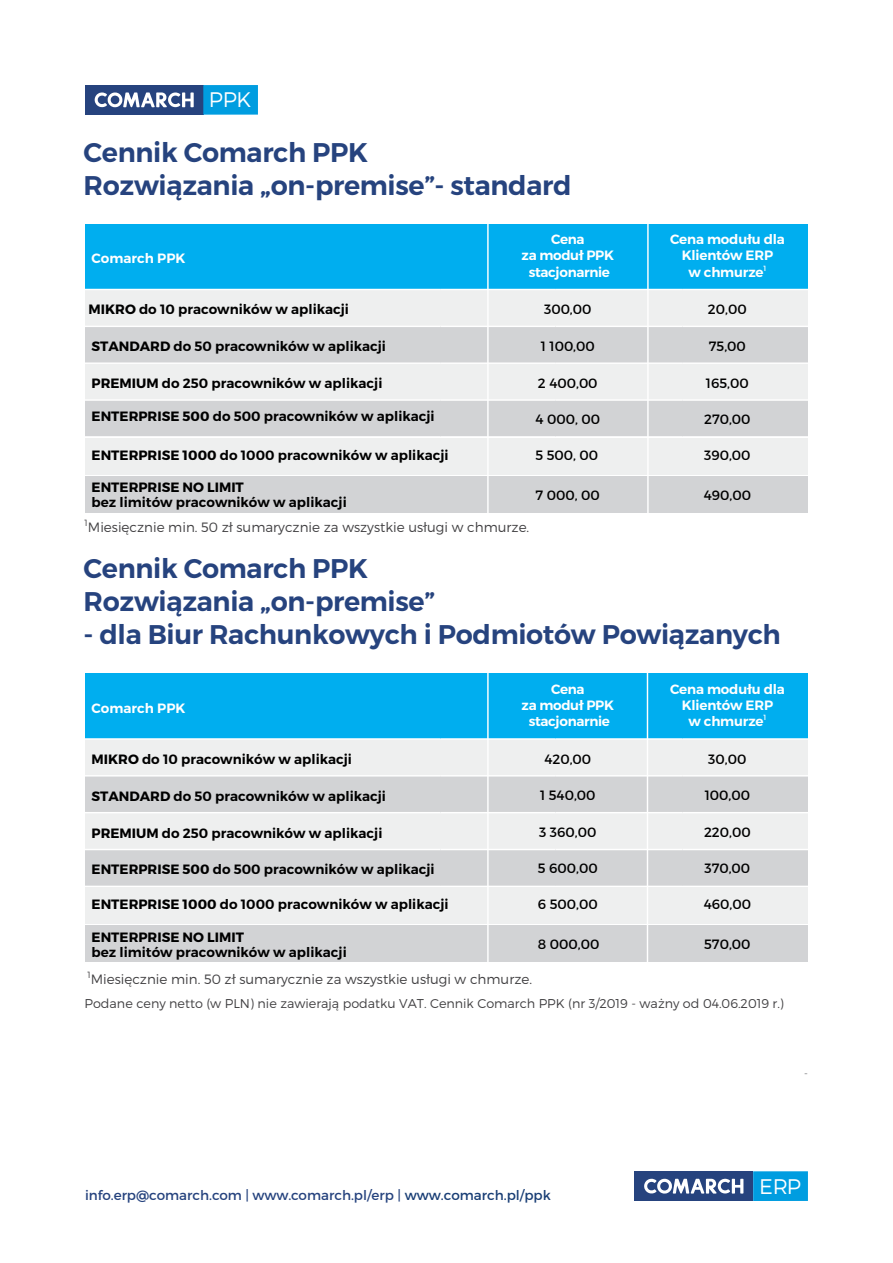
<style>
.page{position:relative;width:893px;height:1263px;background:#fff}
.page>*{position:absolute;margin:0;border:0;box-sizing:border-box;transform-origin:0 0}
.t1{font:600 27px/33px "Montserrat";letter-spacing:-.01em;color:#26437e}
.t2{font:300 21.15px "Montserrat";color:#fff}
.t3{font:300 21px "Montserrat";color:#fff}
.t4{font:600 13.5px "Montserrat";color:#000}
.t5{font:13.5px "Montserrat";color:#000}
.t6{font:600 13.5px/16.2px "Montserrat";letter-spacing:-.01em;color:#fff;text-align:center}
.t7{font:300 13.5px "Montserrat";color:#414042}
.t8{font:13.5px "Montserrat";color:#26437e}
.t9{font:700 13.5px "Montserrat";color:#000}
.t10{font:300 12.75px "Montserrat";color:#414042}
.t11{font:300 10.5px "Montserrat";color:#6d6e71}
.s1{font-weight:700}
.s2{color:#193e75}
</style>
<div class="page">
<div style="left:85px;top:85px;width:118px;height:30px;background:#26437e"></div>
<div style="left:203px;top:85px;width:55px;height:30px;background:#009de0"></div>
<svg style="left:95px;top:92px;width:99px;height:15px"></svg>
<div style="left:554px;top:224px;width:254px;height:65px;background:#00aeef"></div>
<div style="left:440px;top:224px;width:115px;height:65px;background:#00aeef"></div>
<div style="left:85px;top:224px;width:355px;height:65px;background:#00aeef"></div>
<div style="left:85px;top:363px;width:723px;height:37px;background:#eeefef"></div>
<div style="left:85px;top:289px;width:723px;height:37px;background:#eeefef"></div>
<div style="left:85px;top:400px;width:723px;height:37px;background:#d2d3d5"></div>
<div style="left:85px;top:326px;width:723px;height:37px;background:#d2d3d5"></div>
<hr style="left:84px;top:289px;width:357px;height:1px;background:#fff">
<hr style="left:84px;top:326px;width:357px;height:1px;background:#fff">
<hr style="left:441px;top:326px;width:114px;height:1px;background:#fff">
<hr style="left:555px;top:326px;width:127px;height:1px;background:#fff">
<hr style="left:682px;top:326px;width:128px;height:1px;background:#fff">
<hr style="left:84px;top:362px;width:357px;height:2px;background:#fff">
<hr style="left:441px;top:362px;width:114px;height:2px;background:#fff">
<hr style="left:555px;top:362px;width:127px;height:2px;background:#fff">
<hr style="left:682px;top:362px;width:128px;height:2px;background:#fff">
<hr style="left:84px;top:399px;width:357px;height:2px;background:#fff">
<hr style="left:441px;top:399px;width:114px;height:2px;background:#fff">
<hr style="left:555px;top:399px;width:127px;height:2px;background:#fff">
<hr style="left:682px;top:399px;width:128px;height:2px;background:#fff">
<hr style="left:84px;top:436px;width:357px;height:2px;background:#fff">
<hr style="left:441px;top:436px;width:114px;height:2px;background:#fff">
<hr style="left:555px;top:436px;width:127px;height:2px;background:#fff">
<hr style="left:682px;top:436px;width:128px;height:2px;background:#fff">
<hr style="left:441px;top:289px;width:114px;height:1px;background:#fff">
<hr style="left:555px;top:289px;width:127px;height:1px;background:#fff">
<hr style="left:682px;top:289px;width:128px;height:1px;background:#fff">
<div style="left:85px;top:476px;width:723px;height:37px;background:#d2d3d5"></div>
<div style="left:85px;top:438px;width:723px;height:36px;background:#eeefef"></div>
<hr style="left:487px;top:222px;width:2px;height:292px;background:#fff">
<hr style="left:647px;top:222px;width:2px;height:292px;background:#fff">
<div style="left:554px;top:673px;width:254px;height:66px;background:#00aeef"></div>
<div style="left:440px;top:673px;width:115px;height:66px;background:#00aeef"></div>
<div style="left:85px;top:673px;width:355px;height:66px;background:#00aeef"></div>
<div style="left:85px;top:813px;width:723px;height:36px;background:#eeefef"></div>
<div style="left:85px;top:739px;width:723px;height:37px;background:#eeefef"></div>
<div style="left:85px;top:849px;width:723px;height:37px;background:#d2d3d5"></div>
<div style="left:85px;top:776px;width:723px;height:37px;background:#d2d3d5"></div>
<hr style="left:84px;top:738px;width:357px;height:2px;background:#fff">
<hr style="left:84px;top:775px;width:357px;height:1px;background:#fff">
<hr style="left:441px;top:775px;width:114px;height:1px;background:#fff">
<hr style="left:555px;top:775px;width:127px;height:1px;background:#fff">
<hr style="left:682px;top:775px;width:128px;height:1px;background:#fff">
<hr style="left:84px;top:812px;width:357px;height:1px;background:#fff">
<hr style="left:441px;top:812px;width:114px;height:1px;background:#fff">
<hr style="left:555px;top:812px;width:127px;height:1px;background:#fff">
<hr style="left:682px;top:812px;width:128px;height:1px;background:#fff">
<hr style="left:84px;top:849px;width:357px;height:1px;background:#fff">
<hr style="left:441px;top:849px;width:114px;height:1px;background:#fff">
<hr style="left:555px;top:849px;width:127px;height:1px;background:#fff">
<hr style="left:682px;top:849px;width:128px;height:1px;background:#fff">
<hr style="left:441px;top:738px;width:114px;height:2px;background:#fff">
<hr style="left:555px;top:738px;width:127px;height:2px;background:#fff">
<hr style="left:682px;top:738px;width:128px;height:2px;background:#fff">
<div style="left:85px;top:925px;width:723px;height:37px;background:#d2d3d5"></div>
<div style="left:85px;top:887px;width:723px;height:37px;background:#eeefef"></div>
<hr style="left:487px;top:671px;width:2px;height:292px;background:#fff">
<hr style="left:647px;top:671px;width:1px;height:292px;background:#fff">
<div style="left:634px;top:1171px;width:119px;height:30px;background:#26437e"></div>
<div style="left:753px;top:1171px;width:55px;height:30px;background:#009de0"></div>
<svg style="left:644px;top:1179px;width:99px;height:15px"></svg>
<h3 class="t3" style="left:209px;top:87px;width:44px">PPK</h3>
<h1 class="t1" style="left:84px;top:136px;width:489px">Cennik Comarch PPK<br>Rozwiązania „on-premise”- standard</h1>
<p class="t6" style="left:92px;top:250px;width:95px">Comarch PPK</p>
<p class="t4" style="left:89px;top:301px;width:262px"><span class="s1">MIKRO</span> do 10 pracowników w aplikacji</p>
<p class="t4" style="left:92px;top:338px;width:296px"><span class="s1">STANDARD</span> do 50 pracowników w aplikacji</p>
<p class="t4" style="left:92px;top:375px;width:292px"><span class="s1">PREMIUM</span> do 250 pracowników w aplikacji</p>
<p class="t4" style="left:92px;top:408px;width:345px"><span class="s1">ENTERPRISE 500</span> do 500 pracowników w aplikacji</p>
<p class="t4" style="left:92px;top:447px;width:359px"><span class="s1">ENTERPRISE 1000</span> do 1000 pracowników w aplikacji</p>
<p class="t9" style="left:92px;top:478px;width:154px">ENTERPRISE NO LIMIT</p>
<p class="t4" style="left:92px;top:493px;width:257px">bez limitów pracowników w aplikacji</p>
<p class="t6" style="left:522px;top:231px;width:94px">Cena<br>za moduł PPK stacjonarnie</p>
<p class="t6" style="left:670px;top:231px;width:116px">Cena modułu dla<br>Klientów ERP<br>w chmurze<sup>1</sup></p>
<p class="t5" style="left:544px;top:301px;width:49px">300,00</p>
<p class="t5" style="left:708px;top:301px;width:40px">20,00</p>
<p class="t5" style="left:709px;top:338px;width:39px">75,00</p>
<p class="t5" style="left:706px;top:375px;width:44px">165,00</p>
<p class="t5" style="left:704px;top:411px;width:48px">270,00</p>
<p class="t5" style="left:541px;top:338px;width:56px">1 100,00</p>
<p class="t5" style="left:538px;top:375px;width:61px">2 400,00</p>
<p class="t5" style="left:535px;top:411px;width:66px">4 000, 00</p>
<p class="t5" style="left:535px;top:447px;width:64px">5 500, 00</p>
<p class="t5" style="left:704px;top:447px;width:48px">390,00</p>
<p class="t5" style="left:535px;top:487px;width:66px">7 000, 00</p>
<p class="t5" style="left:704px;top:487px;width:49px">490,00</p>
<p class="t7" style="left:85px;top:519px;width:446px"><sup>1</sup>Miesięcznie min. 50 zł sumarycznie za wszystkie usługi w chmurze.</p>
<h1 class="t1" style="left:84px;top:552px;width:353px">Cennik Comarch PPK<br>Rozwiązania „on-premise”</h1>
<h1 class="t1" style="left:84px;top:618px;width:699px">- dla Biur Rachunkowych i Podmiotów Powiązanych</h1>
<p class="t6" style="left:92px;top:700px;width:95px">Comarch PPK</p>
<p class="t4" style="left:92px;top:751px;width:262px"><span class="s1">MIKRO</span> do 10 pracowników w aplikacji</p>
<p class="t4" style="left:92px;top:788px;width:296px"><span class="s1">STANDARD</span> do 50 pracowników w aplikacji</p>
<p class="t4" style="left:92px;top:824px;width:292px"><span class="s1">PREMIUM</span> do 250 pracowników w aplikacji</p>
<p class="t4" style="left:92px;top:861px;width:345px"><span class="s1">ENTERPRISE 500</span> do 500 pracowników w aplikacji</p>
<p class="t4" style="left:92px;top:896px;width:359px"><span class="s1">ENTERPRISE 1000</span> do 1000 pracowników w aplikacji</p>
<p class="t9" style="left:92px;top:928px;width:154px">ENTERPRISE NO LIMIT</p>
<p class="t4" style="left:92px;top:943px;width:257px">bez limitów pracowników w aplikacji</p>
<p class="t6" style="left:670px;top:681px;width:116px">Cena modułu dla<br>Klientów ERP<br>w chmurze<sup>1</sup></p>
<p class="t6" style="left:522px;top:681px;width:94px">Cena<br>za moduł PPK stacjonarnie</p>
<p class="t5" style="left:544px;top:750px;width:48px">420,00</p>
<p class="t5" style="left:708px;top:750px;width:40px">30,00</p>
<p class="t5" style="left:705px;top:787px;width:47px">100,00</p>
<p class="t5" style="left:704px;top:824px;width:48px">220,00</p>
<p class="t5" style="left:704px;top:860px;width:47px">370,00</p>
<p class="t5" style="left:540px;top:787px;width:57px">1 540,00</p>
<p class="t5" style="left:539px;top:824px;width:59px">3 360,00</p>
<p class="t5" style="left:538px;top:860px;width:61px">5 600,00</p>
<p class="t5" style="left:538px;top:896px;width:61px">6 500,00</p>
<p class="t5" style="left:704px;top:896px;width:49px">460,00</p>
<p class="t5" style="left:538px;top:936px;width:63px">8 000,00</p>
<p class="t5" style="left:704px;top:936px;width:48px">570,00</p>
<p class="t7" style="left:85px;top:970px;width:449px"><sup>1</sup><sup>1</sup>Miesięcznie min. 50 zł sumarycznie za wszystkie usługi w chmurze.</p>
<p class="t10" style="left:85px;top:995px;width:701px">Podane ceny netto (w PLN) nie zawierają podatku VAT. Cennik Comarch PPK (nr 3/2019 - ważny od 04.06.2019 r.)</p>
<p class="t11" style="left:804px;top:1067px;width:5px">-</p>
<p class="t8" style="left:85px;top:1187px;width:467px">info.erp@comarch.com | www.comarch.pl/erp | <span class="s2">www.comarch.pl/ppk</span></p>
<h2 class="t2" style="left:759px;top:1173px;width:43px">ERP</h2>
</div>
